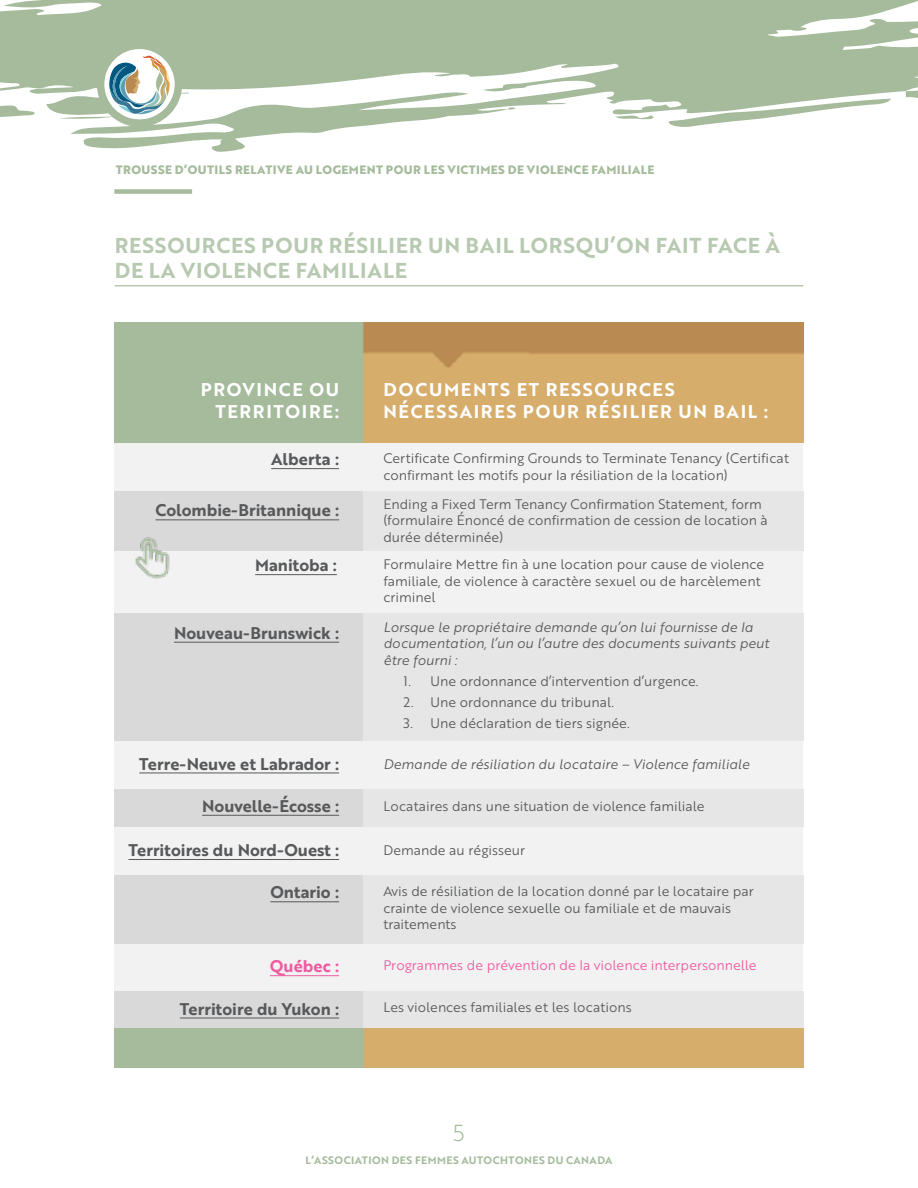
<style>
.page{position:relative;width:918px;height:1188px;background:#fff}
.page>*{position:absolute;margin:0;border:0;box-sizing:border-box;transform-origin:0 0}
.t1{font:22.5px "Brother 1816 Light";color:#a5bb9c}
.t2{font:21px/25.5px "Brother 1816 Bold";letter-spacing:.04em;color:#b7c9b0}
.t3{font:18px/22.5px "Brother 1816 Bold";letter-spacing:.09em;color:#fff;text-align:right}
.t4{font:16.5px "Brother 1816 Bold";color:#58595b}
.t5{font:16.5px "Brother 1816 Bold";color:#ef5ba1}
.t6{font:13.5px/16.5px "Brother 1816 Book";color:#58595b}
.t7{font:13.5px/16.5px "Brother 1816 Book Italic";color:#58595b}
.t8{font:13.5px "Brother 1816 Book";color:#ef5ba1}
.t9{font:700 11.85px "Brother 1816 Extra";letter-spacing:.035em;color:#a5bb9c}
.t10{font:10.5px "Brother 1816 Bold";letter-spacing:.04em;color:#a5bb9c}
</style>
<div class="page">
<svg style="left:0;top:0;width:918px;height:152px;fill:#a5bb9c"></svg>
<svg style="left:181px;top:92px;width:8px;height:2px"></svg>
<svg style="left:615px;top:113px;width:39px;height:8px"></svg>
<svg style="left:508px;top:107px;width:8px;height:3px"></svg>
<svg style="left:101px;top:45px;width:77px;height:78px"></svg>
<div style="left:97px;top:42px;width:85px;height:85px;border:8px solid #a5bb9c;border-radius:50%"></div>
<div style="left:114px;top:189px;width:78px;height:5px;background:#a5bb9c"></div>
<div style="left:105px;top:50px;width:69px;height:69px;border:2px solid #fff;border-radius:50%"></div>
<svg style="left:46px;top:55px;width:124px;height:64px"></svg>
<div style="left:115px;top:443px;width:688px;height:625px;background:#f2f2f2"></div>
<div style="left:115px;top:491px;width:248px;height:60px;background:#d9d9d9"></div>
<div style="left:115px;top:789px;width:248px;height:38px;background:#d9d9d9"></div>
<div style="left:115px;top:991px;width:248px;height:38px;background:#d9d9d9"></div>
<div style="left:115px;top:875px;width:248px;height:69px;background:#d9d9d9"></div>
<div style="left:115px;top:613px;width:248px;height:128px;background:#d9d9d9"></div>
<div style="left:363px;top:491px;width:440px;height:60px;background:#e6e6e6"></div>
<div style="left:363px;top:789px;width:440px;height:38px;background:#e6e6e6"></div>
<div style="left:363px;top:991px;width:440px;height:38px;background:#e6e6e6"></div>
<div style="left:363px;top:875px;width:440px;height:69px;background:#e6e6e6"></div>
<div style="left:363px;top:613px;width:440px;height:128px;background:#e6e6e6"></div>
<hr style="left:115px;top:285px;width:688px;height:1px;background:#b7c9b0">
<img style="left:115px;top:323px;width:688px;height:120px">
<hr style="left:271px;top:468px;width:68px;height:1px;background:#58595b">
<hr style="left:156px;top:520px;width:183px;height:1px;background:#58595b">
<hr style="left:255px;top:574px;width:82px;height:1px;background:#58595b">
<hr style="left:174px;top:642px;width:165px;height:1px;background:#58595b">
<hr style="left:139px;top:773px;width:200px;height:1px;background:#58595b">
<hr style="left:202px;top:815px;width:137px;height:1px;background:#58595b">
<hr style="left:129px;top:859px;width:210px;height:1px;background:#58595b">
<hr style="left:270px;top:902px;width:69px;height:1px;background:#58595b">
<hr style="left:270px;top:975px;width:69px;height:1px;background:#ef5ba1">
<hr style="left:180px;top:1018px;width:159px;height:1px;background:#58595b">
<img style="left:135px;top:537px;width:35px;height:42px">
<p class="t9" style="left:116px;top:161px;width:540px">TROUSSE D’OUTILS RELATIVE AU LOGEMENT POUR LES VICTIMES DE VIOLENCE FAMILIALE</p>
<h2 class="t2" style="left:115px;top:232px;width:667px">RESSOURCES POUR RÉSILIER UN BAIL LORSQU’ON FAIT FACE À<br>DE LA VIOLENCE FAMILIALE</h2>
<h3 class="t3" style="left:201px;top:377px;width:140px">PROVINCE OU<br>TERRITOIRE:</h3>
<h3 class="t3" style="left:383px;top:377px;width:386px;text-align:left">DOCUMENTS ET RESSOURCES<br>NÉCESSAIRES POUR RÉSILIER UN BAIL :</h3>
<p class="t4" style="left:271px;top:447px;width:69px">Alberta :</p>
<p class="t4" style="left:156px;top:498px;width:185px">Colombie-Britannique :</p>
<p class="t4" style="left:255px;top:553px;width:83px">Manitoba :</p>
<p class="t6" style="left:383px;top:449px;width:407px">Certificate Confirming Grounds to Terminate Tenancy (Certificat confirmant les motifs pour la résiliation de la location)</p>
<p class="t6" style="left:383px;top:495px;width:386px">Ending a Fixed Term Tenancy Confirmation Statement, form (formulaire Énoncé de confirmation de cession de location à durée déterminée)</p>
<p class="t6" style="left:383px;top:555px;width:382px">Formulaire Mettre fin à une location pour cause de violence familiale, de violence à caractère sexuel ou de harcèlement criminel</p>
<p class="t4" style="left:174px;top:620px;width:167px">Nouveau-Brunswick :</p>
<p class="t4" style="left:139px;top:751px;width:201px">Terre-Neuve et Labrador :</p>
<p class="t4" style="left:202px;top:793px;width:138px">Nouvelle-Écosse :</p>
<p class="t4" style="left:129px;top:838px;width:212px">Territoires du Nord-Ouest :</p>
<p class="t4" style="left:270px;top:880px;width:70px">Ontario :</p>
<p class="t5" style="left:270px;top:954px;width:71px">Québec :</p>
<p class="t4" style="left:180px;top:996px;width:161px">Territoire du Yukon :</p>
<p class="t7" style="left:383px;top:618px;width:387px">Lorsque le propriétaire demande qu’on lui fournisse de la documentation, l’un ou l’autre des documents suivants peut être fourni :</p>
<p class="t6" style="left:404px;top:672px;width:296px">1. Une ordonnance d’intervention d’urgence.</p>
<p class="t6" style="left:404px;top:693px;width:212px">2. Une ordonnance du tribunal.</p>
<p class="t6" style="left:404px;top:714px;width:227px">3. Une déclaration de tiers signée.</p>
<p class="t7" style="left:383px;top:755px;width:368px">Demande de résiliation du locataire – Violence familiale</p>
<p class="t6" style="left:383px;top:798px;width:323px">Locataires dans une situation de violence familiale</p>
<p class="t6" style="left:383px;top:842px;width:143px">Demande au régisseur</p>
<p class="t6" style="left:383px;top:883px;width:372px">Avis de résiliation de la location donné par le locataire par crainte de violence sexuelle ou familiale et de mauvais traitements</p>
<p class="t8" style="left:383px;top:955px;width:375px">Programmes de prévention de la violence interpersonnelle</p>
<p class="t6" style="left:383px;top:999px;width:250px">Les violences familiales et les locations</p>
<h1 class="t1" style="left:453px;top:1116px;width:13px">5</h1>
<p class="t10" style="left:305px;top:1152px;width:309px">L’ASSOCIATION DES FEMMES AUTOCHTONES DU CANADA</p>
</div>
